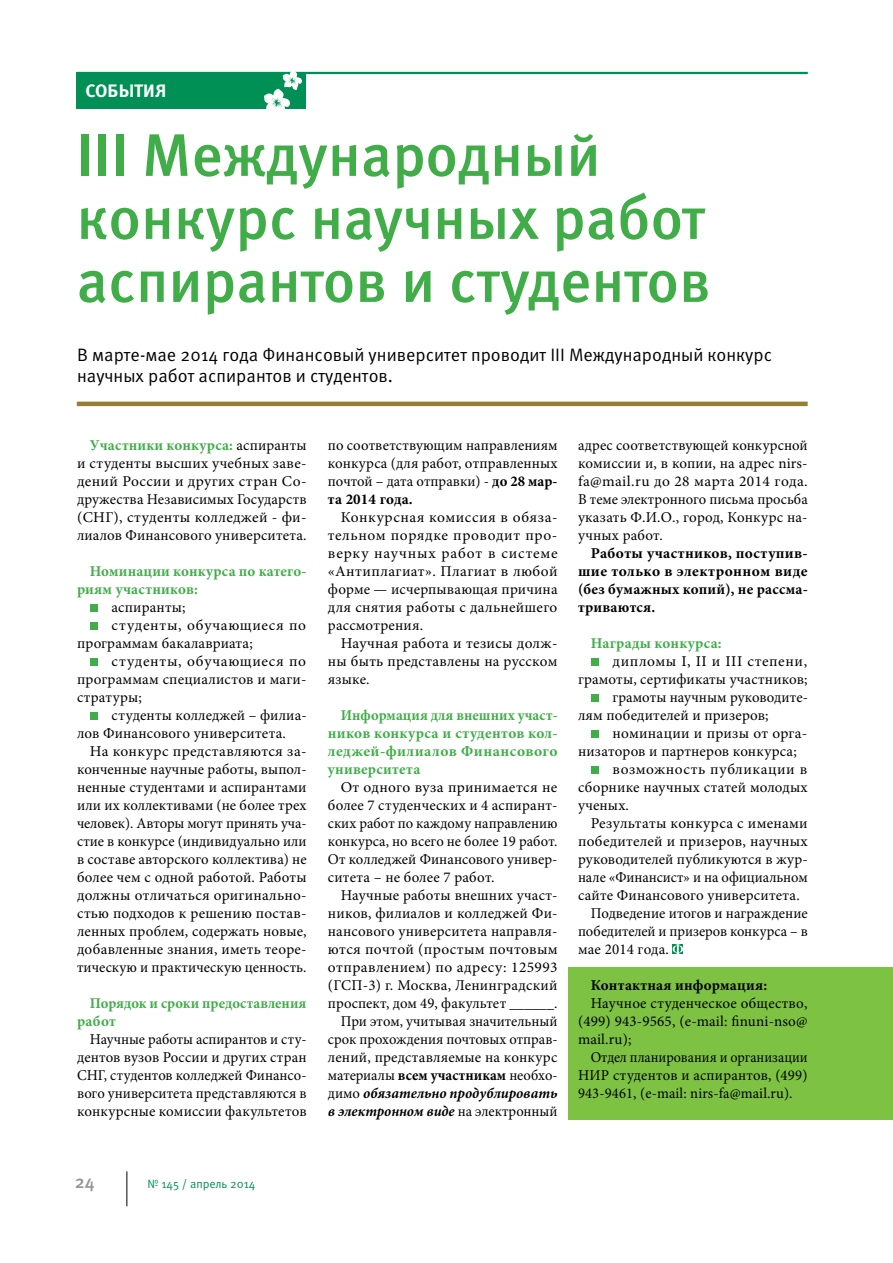
<style>
.page{position:relative;width:893px;height:1263px;background:#fff}
.page>*{position:absolute;margin:0;border:0;box-sizing:border-box;transform-origin:0 0}
.t1{font:500 60px/63px "Meta Pro";color:#41ad49}
.t2{font:18px/21px "Meta Pro";color:#000}
.t3{font:700 18px "Meta Pro";color:#fff}
.t4{font:500 18px "Meta Pro";color:#939598}
.t5{font:15px/18px "Minion Pro";letter-spacing:.01em;color:#000;text-align:justify}
.t6{font:700 15px/18px "Minion Pro";letter-spacing:.01em;color:#41ad49}
.t7{font:700 15px/18px "Minion Pro";letter-spacing:.015em;color:#000;text-align:justify}
.t8{font:15px/18px "Minion Pro";letter-spacing:.01em;color:#000;text-align:justify;scale:.94 1}
.t9{font:15px "Minion Pro";letter-spacing:.045em;color:#000}
.t10{font:15px "Minion Pro";letter-spacing:.035em;color:#000}
.t11{font:15px "Minion Pro";letter-spacing:.03em;color:#000}
.t12{font:12px "Meta Pro";color:#009055}
.s1{font-weight:700;color:#41ad49}
.s2{font-weight:700}
.s3{font-weight:700;font-style:italic}
</style>
<div class="page">
<hr style="left:127px;top:1171px;width:1px;height:35px;background:#000">
<hr style="left:77px;top:72px;width:731px;height:1px;background:#009055">
<hr style="left:77px;top:73px;width:731px;height:1px;background:#009055">
<div style="left:77px;top:73px;width:229px;height:36px;background:#009055"></div>
<svg style="left:264px;top:71px;width:38px;height:38px"></svg>
<div style="left:568px;top:967px;width:325px;height:152px;background:#7dc242"></div>
<hr style="left:77px;top:402px;width:731px;height:4px;background:#967f35">
<div style="left:90px;top:604px;width:8px;height:8px;background:#41ad49"></div>
<div style="left:90px;top:622px;width:8px;height:8px;background:#41ad49"></div>
<div style="left:90px;top:658px;width:8px;height:8px;background:#41ad49"></div>
<div style="left:90px;top:712px;width:8px;height:8px;background:#41ad49"></div>
<div style="left:591px;top:658px;width:8px;height:8px;background:#41ad49"></div>
<div style="left:591px;top:694px;width:8px;height:8px;background:#41ad49"></div>
<div style="left:591px;top:730px;width:8px;height:8px;background:#41ad49"></div>
<div style="left:591px;top:766px;width:8px;height:8px;background:#41ad49"></div>
<svg style="left:673px;top:944px;width:10px;height:10px"></svg>
<p class="t3" style="left:86px;top:79px;width:82px">СОБЫТИЯ</p>
<h1 class="t1" style="left:77px;top:125px;width:636px">III Международный конкурс научных работ аспирантов и студентов</h1>
<p class="t2" style="left:77px;top:344px;width:697px">В марте-мае 2014 года Финансовый университет проводит III Международный конкурс научных работ аспирантов и студентов.</p>
<p class="t5" style="left:77px;top:436px;width:231px;text-indent:13px"><span class="s1">Участники конкурса:</span> аспиранты и студенты высших учебных заве&shy;дений России и других стран Со&shy;дружества Независимых Государств (СНГ), студенты колледжей - фи&shy;лиалов Финансового университета.</p>
<p class="t6" style="left:77px;top:562px;width:231px;text-indent:13px">Номинации конкурса по катего&shy;риям участников:</p>
<p class="t5" style="left:112px;top:598px;width:76px">аспиранты;</p>
<p class="t9" style="left:112px;top:615px;width:196px">студенты, обучающиеся по</p>
<p class="t5" style="left:77px;top:634px;width:177px">программам бакалавриата;</p>
<p class="t9" style="left:112px;top:651px;width:196px">студенты, обучающиеся по</p>
<p class="t5" style="left:77px;top:670px;width:231px">программам специалистов и маги-</p>
<p class="t5" style="left:77px;top:688px;width:66px">стратуры;</p>
<p class="t5" style="left:112px;top:706px;width:197px">студенты колледжей – филиа-</p>
<p class="t5" style="left:77px;top:724px;width:210px">лов Финансового университета.</p>
<p class="t5" style="left:90px;top:742px;width:218px">На конкурс представляются за-</p>
<p class="t5" style="left:77px;top:760px;width:231px">конченные научные работы, выпол-</p>
<p class="t5" style="left:77px;top:778px;width:231px">ненные студентами и аспирантами</p>
<p class="t5" style="left:77px;top:796px;width:231px">или их коллективами (не более трех</p>
<p class="t5" style="left:77px;top:814px;width:231px">человек). Авторы могут принять уча-</p>
<p class="t5" style="left:77px;top:832px;width:231px">стие в конкурсе (индивидуально или</p>
<p class="t5" style="left:77px;top:850px;width:231px">в составе авторского коллектива) не</p>
<p class="t5" style="left:77px;top:868px;width:231px">более чем с одной работой. Работы</p>
<p class="t5" style="left:77px;top:886px;width:231px">должны отличаться оригинально-</p>
<p class="t5" style="left:77px;top:904px;width:231px">стью подходов к решению постав-</p>
<p class="t5" style="left:77px;top:922px;width:231px">ленных проблем, содержать новые,</p>
<p class="t5" style="left:77px;top:940px;width:231px">добавленные знания, иметь теоре-</p>
<p class="t5" style="left:77px;top:958px;width:231px">тическую и практическую ценность.</p>
<p class="t6" style="left:77px;top:994px;width:231px;text-indent:13px">Порядок и сроки предоставления работ</p>
<p class="t5" style="left:77px;top:1030px;width:231px;text-indent:13px">Научные работы аспирантов и сту&shy;дентов вузов России и других стран СНГ, студентов колледжей Финансо&shy;вого университета представляются в конкурсные комиссии факультетов</p>
<p class="t5" style="left:328px;top:436px;width:231px">по соответствующим направлениям конкурса (для работ, отправленных почтой – дата отправки) - <span class="s2">до 28 мар&shy;та 2014 года.</span></p>
<p class="t5" style="left:328px;top:508px;width:231px;text-indent:13px">Конкурсная комиссия в обяза&shy;тельном порядке проводит про&shy;верку научных работ в системе «Антиплагиат». Плагиат в любой форме — исчерпывающая причина для снятия работы с дальнейшего рассмотрения.</p>
<p class="t5" style="left:328px;top:634px;width:231px;text-indent:13px">Научная работа и тезисы долж&shy;ны быть представлены на русском языке.</p>
<p class="t6" style="left:328px;top:706px;width:231px;text-align:justify;text-indent:13px">Информация для внешних участ&shy;ников конкурса и студентов кол&shy;леджей-филиалов Финансового университета</p>
<p class="t5" style="left:328px;top:778px;width:231px;text-indent:13px">От одного вуза принимается не более 7 студенческих и 4 аспирант&shy;ских работ по каждому направлению конкурса, но всего не более 19 работ.<br>От колледжей Финансового универ&shy;ситета – не более 7 работ.</p>
<p class="t5" style="left:328px;top:886px;width:231px;text-align:right">Научные работы внешних участ&shy;ников, филиалов и колледжей Фи&shy;нансового университета направля&shy;ются почтой (простым почтовым отправлением) по адресу: 125993 (ГСП-3) г. Москва, Ленинградский проспект, дом 49, факультет ______.<br>При этом, учитывая значительный срок прохождения почтовых отправ&shy;лений, представляемые на конкурс материалы <span class="s2">всем участникам</span> необхо&shy;димо <span class="s3">обязательно продублировать в электронном виде</span> на электронный</p>
<p class="t5" style="left:578px;top:436px;width:231px">адрес соответствующей конкурсной комиссии и, в копии, на адрес nirs&shy;fa@mail.ru до 28 марта 2014 года.<br>В теме электронного письма просьба указать Ф.И.О., город, Конкурс на&shy;учных работ.</p>
<p class="t7" style="left:578px;top:544px;width:231px;text-indent:13px">Работы участников, поступив&shy;шие только в электронном виде (без бумажных копий), не рассма&shy;триваются.</p>
<p class="t6" style="left:591px;top:634px;width:132px">Награды конкурса:</p>
<p class="t10" style="left:613px;top:651px;width:196px">дипломы I, II и III степени,</p>
<p class="t5" style="left:578px;top:670px;width:231px">грамоты, сертификаты участников;</p>
<p class="t5" style="left:613px;top:688px;width:197px">грамоты научным руководите-</p>
<p class="t5" style="left:578px;top:706px;width:192px">лям победителей и призеров;</p>
<p class="t5" style="left:613px;top:724px;width:196px">номинации и призы от орга-</p>
<p class="t5" style="left:578px;top:742px;width:220px">низаторов и партнеров конкурса;</p>
<p class="t11" style="left:613px;top:759px;width:196px">возможность публикации в</p>
<p class="t5" style="left:578px;top:778px;width:231px">сборнике научных статей молодых</p>
<p class="t5" style="left:578px;top:796px;width:52px">ученых.</p>
<p class="t5" style="left:591px;top:814px;width:218px">Результаты конкурса с именами</p>
<p class="t5" style="left:578px;top:832px;width:231px">победителей и призеров, научных</p>
<p class="t5" style="left:578px;top:850px;width:231px">руководителей публикуются в жур-</p>
<p class="t5" style="left:578px;top:868px;width:231px">нале «Финансист» и на официальном</p>
<p class="t5" style="left:578px;top:886px;width:223px">сайте Финансового университета.</p>
<p class="t5" style="left:591px;top:904px;width:218px">Подведение итогов и награждение</p>
<p class="t5" style="left:578px;top:922px;width:231px">победителей и призеров конкурса – в</p>
<p class="t5" style="left:578px;top:940px;width:92px">мае 2014 года.</p>
<p class="t7" style="left:591px;top:976px;width:178px">Контактная информация:</p>
<p class="t5" style="left:578px;top:994px;width:231px;text-indent:13px">Научное студенческое общество, (499) 943-9565, (e-mail: finuni-nso@ mail.ru);</p>
<p class="t8" style="left:578px;top:1048px;width:246px;text-indent:13px">Отдел планирования и организации НИР студентов и аспирантов, (499)<br>943-9461, (e-mail: nirs-fa@mail.ru).</p>
<p class="t4" style="left:75px;top:1170px;width:21px">24</p>
<p class="t12" style="left:148px;top:1176px;width:109px">№ 145 / апрель 2014</p>
</div>
